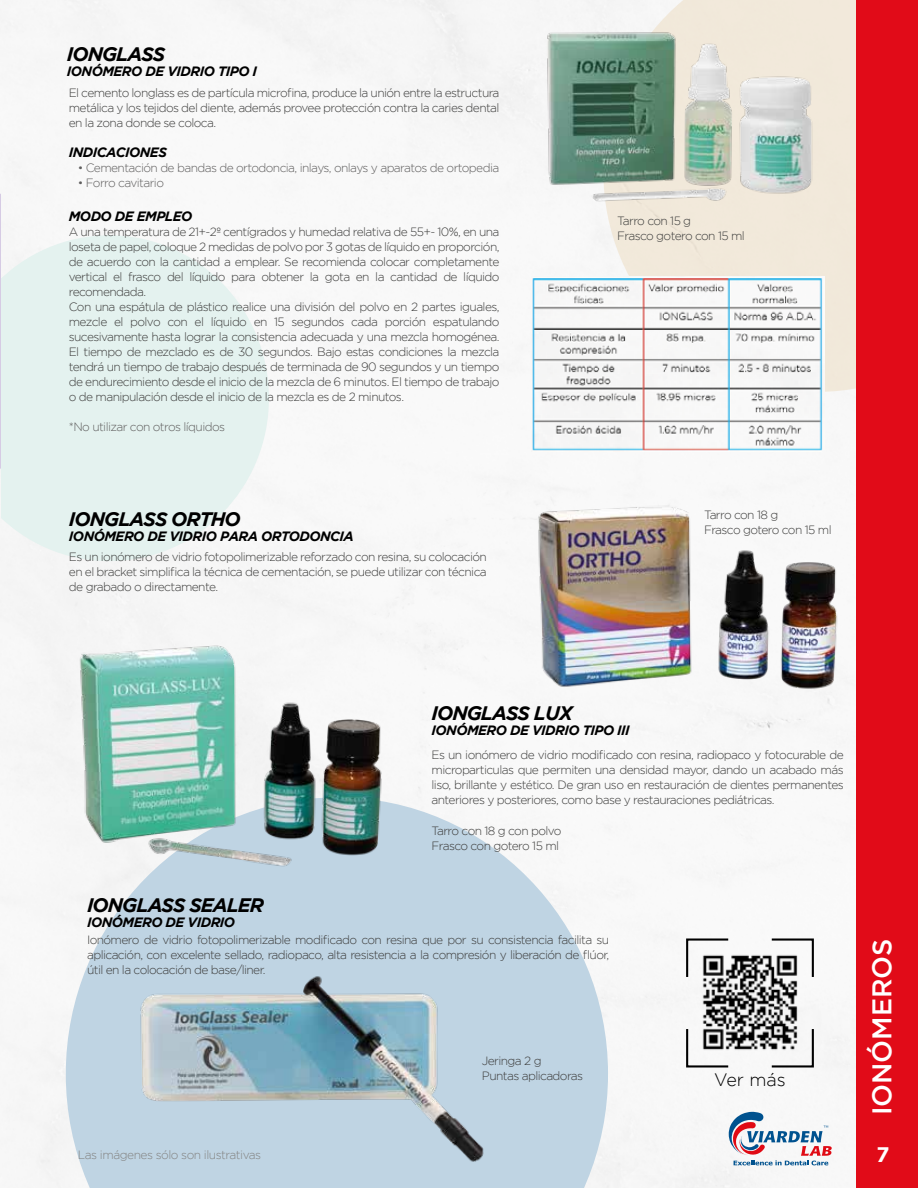
<style>
.page{position:relative;width:918px;height:1188px;background:#fff}
.page>*{position:absolute;margin:0;border:0;box-sizing:border-box;transform-origin:0 0}
.t1{font:500 27px "Gotham";color:#fff}
.t2{font:700 21px "Gotham";color:#fff}
.t3{font:italic 700 19.5px "Gotham";letter-spacing:-.05em;color:#000}
.t4{font:300 18px "Gotham";color:#000}
.t5{font:italic 700 13.5px "Gotham";letter-spacing:-.04em;color:#000}
.t6{font:300 12px/15px "Gotham";letter-spacing:-.05em;color:#3c3c3b}
.t7{font:300 12px "Gotham";letter-spacing:-.05em;color:#5f5e5e}
.t8{font:300 12px "Gotham";letter-spacing:-.04em;color:#838382}
</style>
<div class="page">
<img style="left:0;top:0;width:856px;height:1188px">
<svg style="left:0;top:145px;width:1px;height:373px"></svg>
<svg style="left:1px;top:235px;width:268px;height:326px;fill:#e4f2ef"></svg>
<div style="left:603px;top:202px;width:253px;height:190px;background:#f1e9da"></div>
<svg style="left:66px;top:797px;width:542px;height:391px;fill:#f2f2f2"></svg>
<div style="left:856px;top:0;width:62px;height:1188px;background:#e10b18"></div>
<svg style="left:729px;top:1112px;width:103px;height:53px"></svg>
<img style="left:544px;top:0;width:312px;height:202px">
<img style="left:491px;top:482px;width:365px;height:224px">
<img style="left:36px;top:592px;width:379px;height:306px">
<img style="left:78px;top:880px;width:488px;height:300px">
<img style="left:532px;top:276px;width:293px;height:176px">
<svg style="left:685px;top:937px;width:130px;height:132px"></svg>
<img style="left:693px;top:945px;width:114px;height:114px">
<h3 class="t3" style="left:67px;top:43px;width:100px">IONGLASS</h3>
<p class="t5" style="left:67px;top:63px;width:192px">IONÓMERO DE VIDRIO TIPO I</p>
<p class="t6" style="left:69px;top:85px;width:432px;text-align:justify">El cemento longlass es de partícula microfina, produce la unión entre la estructura metálica y los tejidos del diente, además provee protección contra la caries dental en la zona donde se coloca.</p>
<p class="t5" style="left:69px;top:144px;width:100px">INDICACIONES</p>
<p class="t7" style="left:78px;top:161px;width:423px">• Cementación de bandas de ortodoncia, inlays, onlays y aparatos de ortopedia</p>
<p class="t7" style="left:78px;top:176px;width:88px">• Forro cavitario</p>
<p class="t5" style="left:69px;top:209px;width:125px">MODO DE EMPLEO</p>
<p class="t6" style="left:69px;top:225px;width:432px">A una temperatura de 21+-2º centígrados y humedad relativa de 55+- 10%, en una loseta de papel, coloque 2 medidas de polvo por 3 gotas de líquido en proporción, de acuerdo con la cantidad a emplear. Se recomienda colocar completamente vertical el frasco del líquido para obtener la gota en la cantidad de líquido recomendada.<br>Con una espátula de plástico realice una división del polvo en 2 partes iguales, mezcle el polvo con el líquido en 15 segundos cada porción espatulando sucesivamente hasta lograr la consistencia adecuada y una mezcla homogénea.<br>El tiempo de mezclado es de 30 segundos. Bajo estas condiciones la mezcla tendrá un tiempo de trabajo después de terminada de 90 segundos y un tiempo de endurecimiento desde el inicio de la mezcla de 6 minutos. El tiempo de trabajo o de manipulación desde el inicio de la mezcla es de 2 minutos.</p>
<p class="t7" style="left:69px;top:421px;width:158px">*No utilizar con otros líquidos</p>
<h3 class="t3" style="left:69px;top:508px;width:173px">IONGLASS ORTHO</h3>
<p class="t5" style="left:69px;top:529px;width:286px">IONÓMERO DE VIDRIO PARA ORTODONCIA</p>
<p class="t6" style="left:69px;top:549px;width:419px;text-align:justify">Es un ionómero de vidrio fotopolimerizable reforzado con resina, su colocación en el bracket simplifica la técnica de cementación, se puede utilizar con técnica de grabado o directamente.</p>
<p class="t6" style="left:617px;top:213px;width:129px">Tarro con 15 g<br>Frasco gotero con 15 ml</p>
<p class="t6" style="left:704px;top:507px;width:129px">Tarro con 18 g<br>Frasco gotero con 15 ml</p>
<h3 class="t3" style="left:432px;top:701px;width:143px">IONGLASS LUX</h3>
<p class="t5" style="left:432px;top:722px;width:200px">IONÓMERO DE VIDRIO TIPO III</p>
<p class="t6" style="left:432px;top:747px;width:414px;text-align:justify">Es un ionómero de vidrio modificado con resina, radiopaco y fotocurable de microparticulas que permiten una densidad mayor, dando un acabado más liso, brillante y estético. De gran uso en restauración de dientes permanentes anteriores y posteriores, como base y restauraciones pediátricas.</p>
<p class="t6" style="left:432px;top:823px;width:132px">Tarro con 18 g con polvo<br>Frasco con gotero 15 ml</p>
<h3 class="t3" style="left:87px;top:894px;width:179px">IONGLASS SEALER</h3>
<p class="t5" style="left:87px;top:915px;width:150px">IONÓMERO DE VIDRIO</p>
<p class="t6" style="left:87px;top:932px;width:524px;text-align:justify">Ionómero de vidrio fotopolimerizable modificado con resina que por su consistencia facilita su aplicación, con excelente sellado, radiopaco, alta resistencia a la compresión y liberación de flúor, útil en la colocación de base/liner.</p>
<p class="t6" style="left:482px;top:1053px;width:103px">Jeringa 2 g<br>Puntas aplicadoras</p>
<h3 class="t4" style="left:714px;top:1070px;width:73px">Ver más</h3>
<h1 class="t1" style="left:867px;top:1115px;width:178px;rotate:-90deg">IONÓMEROS</h1>
<p class="t8" style="left:78px;top:1148px;width:185px">Las imágenes sólo son ilustrativas</p>
<h2 class="t2" style="left:876px;top:1142px;width:14px">7</h2>
</div>
